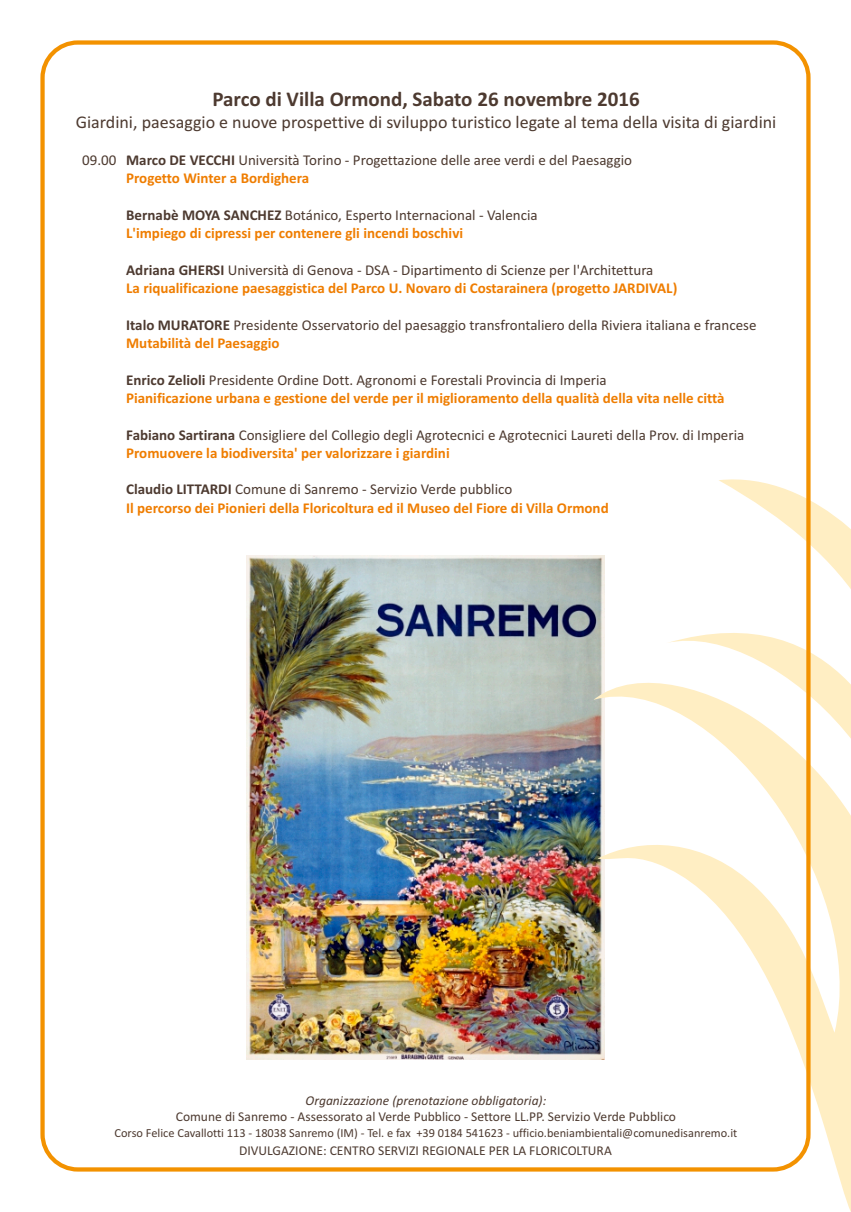
<style>
.page{position:relative;width:851px;height:1212px;background:#fff}
.page>*{position:absolute;margin:0;border:0;box-sizing:border-box;transform-origin:0 0}
.t1{font:700 21px "Calibri";color:#4d3a30}
.t2{font:18px "Calibri";color:#4d3a30}
.t3{font:15px "Calibri";color:#4d3a30}
.t4{font:700 15px "Calibri";color:#ef7d00}
.t5{font:13.5px "Calibri";color:#4d3a30}
.t6{font:italic 13.5px "Calibri";color:#4d3a30}
.t7{font:12.3px "Calibri";color:#4d3a30}
.s1{font-weight:700}
</style>
<div class="page">
<img style="left:246px;top:555px;width:358px;height:505px">
<svg style="left:593px;top:664px;width:257px;height:546px"></svg>
<svg style="left:666px;top:470px;width:184px;height:423px"></svg>
<div style="left:40px;top:40px;width:770px;height:1131px;border:4px solid #f39200;border-radius:35px"></div>
<h1 class="t1" style="left:212px;top:90px;width:429px">Parco di Villa Ormond, Sabato 26 novembre 2016</h1>
<p class="t2" style="left:76px;top:115px;width:702px">Giardini, paesaggio e nuove prospettive di sviluppo turistico legate al tema della visita di giardini</p>
<p class="t3" style="left:82px;top:154px;width:36px">09.00</p>
<p class="t3" style="left:126px;top:154px;width:507px"><span class="s1">Marco DE VECCHI</span> Università Torino - Progettazione delle aree verdi e del Paesaggio</p>
<p class="t4" style="left:126px;top:172px;width:184px">Progetto Winter a Bordighera</p>
<p class="t3" style="left:126px;top:209px;width:413px"><span class="s1">Bernabè MOYA SANCHEZ</span> Botánico, Esperto Internacional - Valencia</p>
<p class="t4" style="left:126px;top:227px;width:338px">L'impiego di cipressi per contenere gli incendi boschivi</p>
<p class="t3" style="left:126px;top:263px;width:528px"><span class="s1">Adriana GHERSI</span> Università di Genova - DSA - Dipartimento di Scienze per l'Architettura</p>
<p class="t4" style="left:126px;top:282px;width:552px">La riqualificazione paesaggistica del Parco U. Novaro di Costarainera (progetto JARDIVAL)</p>
<p class="t3" style="left:126px;top:318px;width:631px"><span class="s1">Italo MURATORE</span> Presidente Osservatorio del paesaggio transfrontaliero della Riviera italiana e francese</p>
<p class="t4" style="left:126px;top:337px;width:155px">Mutabilità del Paesaggio</p>
<p class="t3" style="left:126px;top:373px;width:482px"><span class="s1">Enrico Zelioli</span> Presidente Ordine Dott. Agronomi e Forestali Provincia di Imperia</p>
<p class="t4" style="left:126px;top:392px;width:600px">Pianificazione urbana e gestione del verde per il miglioramento della qualità della vita nelle città</p>
<p class="t3" style="left:126px;top:428px;width:619px"><span class="s1">Fabiano Sartirana</span> Consigliere del Collegio degli Agrotecnici e Agrotecnici Laureti della Prov. di Imperia</p>
<p class="t4" style="left:126px;top:447px;width:325px">Promuovere la biodiversita' per valorizzare i giardini</p>
<p class="t3" style="left:126px;top:483px;width:387px"><span class="s1">Claudio LITTARDI</span> Comune di Sanremo - Servizio Verde pubblico</p>
<p class="t4" style="left:126px;top:501px;width:484px">Il percorso dei Pionieri della Floricoltura ed il Museo del Fiore di Villa Ormond</p>
<p class="t6" style="left:305px;top:1094px;width:242px">Organizzazione (prenotazione obbligatoria):</p>
<p class="t5" style="left:176px;top:1111px;width:501px">Comune di Sanremo - Assessorato al Verde Pubblico - Settore LL.PP. Servizio Verde Pubblico</p>
<p class="t7" style="left:114px;top:1127px;width:624px">Corso Felice Cavallotti 113 - 18038 Sanremo (IM) - Tel. e fax +39 0184 541623 - ufficio.beniambientali@comunedisanremo.it</p>
<p class="t5" style="left:239px;top:1144px;width:374px">DIVULGAZIONE: CENTRO SERVIZI REGIONALE PER LA FLORICOLTURA</p>
</div>
